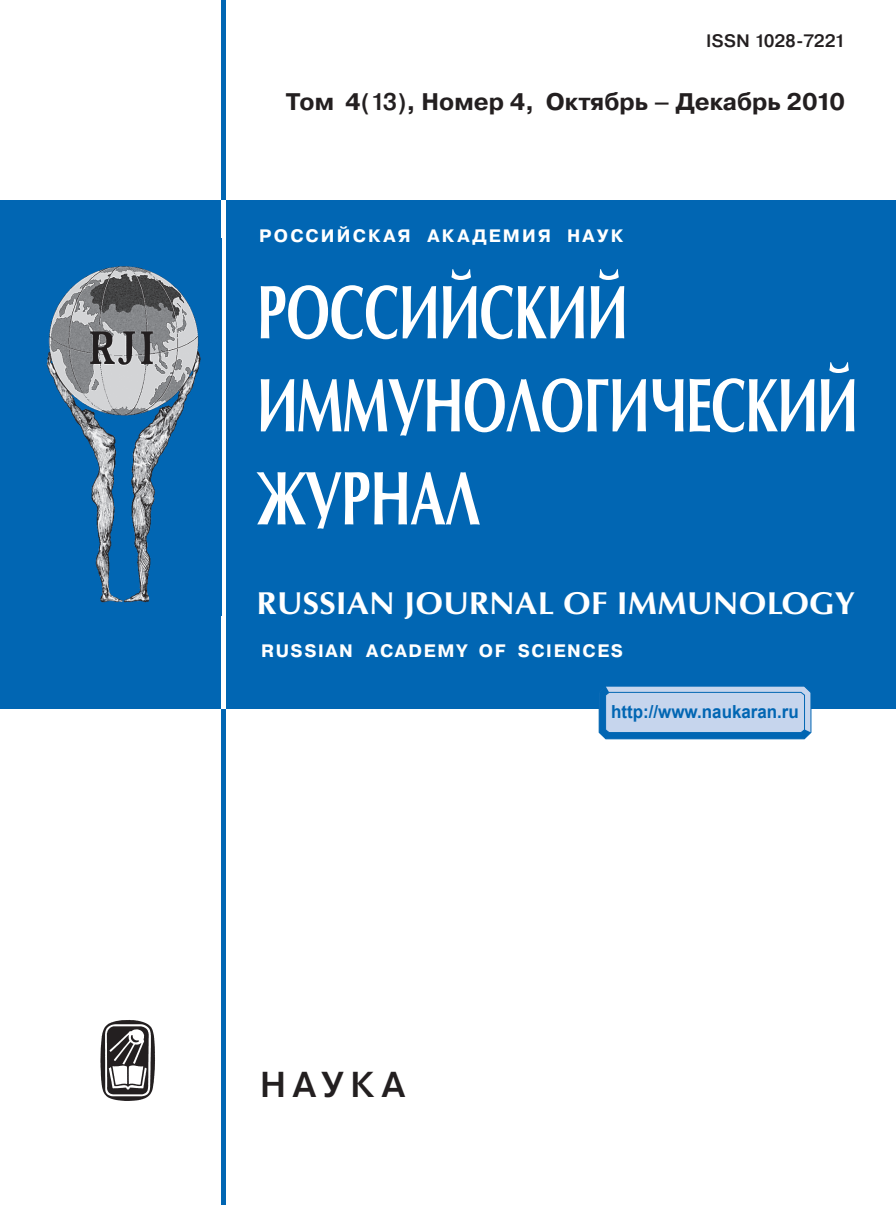
<style>
.page{position:relative;width:896px;height:1205px;background:#fff}
.page>*{position:absolute;margin:0;border:0;box-sizing:border-box;transform-origin:0 0}
.t1{font:700 72px/93px "Opium New";letter-spacing:-.03em;color:#fff;scale:.7 1}
.t2{font:500 36px "Pragmatica";letter-spacing:.18em;color:#231f20}
.t3{font:700 30px "Opium New";color:#fff;scale:1.05 1}
.t4{font:700 24px "Pragmatica";color:#231f20}
.t5{font:700 18px "Pragmatica";letter-spacing:.09em;color:#fff}
.t6{font:700 18px "Arial";color:#0166b3;scale:.94 1}
.t7{font:700 18px "Pragmatica";letter-spacing:.12em;color:#fff}
.t8{font:500 18px "Pragmatica";color:#231f20}
.s1{font-weight:500}
</style>
<div class="page">
<div style="left:226px;top:200px;width:669px;height:509px;background:#0166b3"></div>
<div style="left:221px;top:709px;width:5px;height:496px;background:#0166b3"></div>
<div style="left:0;top:200px;width:221px;height:509px;background:#0166b3"></div>
<div style="left:221px;top:0;width:5px;height:200px;background:#0166b3"></div>
<img style="left:46px;top:238px;width:176px;height:378px">
<svg style="left:598px;top:686px;width:213px;height:53px;background:#9fbfe1"></svg>
<img style="left:100px;top:1020px;width:55px;height:81px">
<p class="t8" style="left:706px;top:34px;width:140px">ISSN 1028-7221</p>
<p class="t4" style="left:286px;top:93px;width:561px">Том 4<span class="s1">(13)</span>, Номер 4, Октябрь – Декабрь 2010</p>
<p class="t7" style="left:259px;top:229px;width:365px">РОССИЙСКАЯ АКАДЕМИЯ НАУК</p>
<h1 class="t1" style="left:256px;top:271px;width:860px">РОССИЙСКИЙ<br>ИММУНОЛОГИЧЕСКИЙ<br>ЖУРНАЛ</h1>
<p class="t3" style="left:256px;top:591px;width:572px">RUSSIAN JOURNAL OF IMMUNOLOGY</p>
<p class="t5" style="left:261px;top:643px;width:363px">RUSSIAN ACADEMY OF SCIENCES</p>
<h2 class="t2" style="left:260px;top:1071px;width:147px">НАУКА</h2>
<p class="t6" style="left:611px;top:702px;width:201px">http://www.naukaran.ru</p>
</div>
